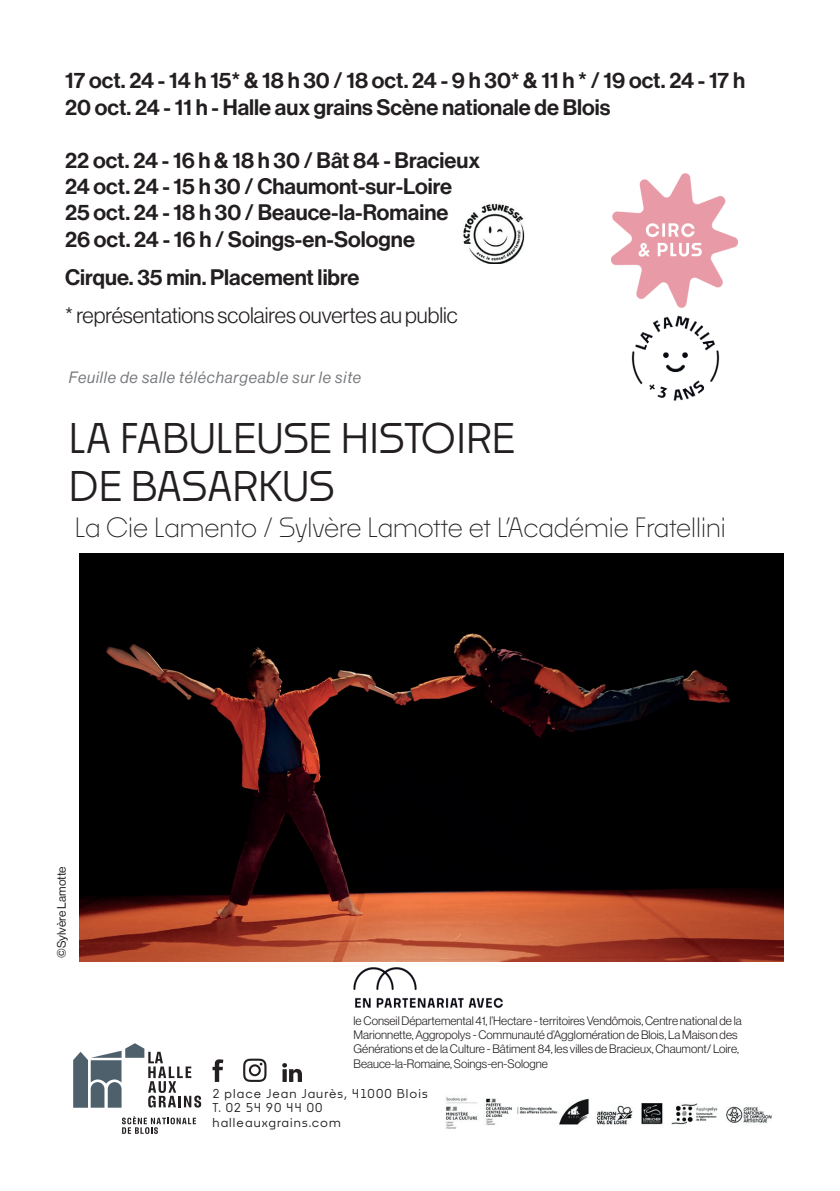
<style>
.page{position:relative;width:840px;height:1191px;background:#fff}
.page>*{position:absolute;margin:0;border:0;box-sizing:border-box;transform-origin:0 0}
.t1{font:500 40px/48px "Noka";color:#231f20}
.t2{font:300 26px "Noka";color:#231f20}
.t3{font:22px/26.4px "Neue Haas Display Mediu";color:#231f20}
.t4{font:300 22px "Neue Haas Display";color:#231f20}
.t5{font:italic 16px "Neue Haas Display";letter-spacing:.05em;color:#76787b}
.t6{font:300 12px/14.4px "Neue Haas Display";color:#231f20}
.t7{font:500 12px/14.8px "Noka";letter-spacing:.09em;color:#231f20}
.t8{font:12px "N Haas Grotesk DS Pro 55 Rg";color:#231f20}
</style>
<div class="page">
<svg style="left:212px;top:1059px;width:11px;height:23px"></svg>
<svg style="left:243px;top:1058px;width:23px;height:24px"></svg>
<svg style="left:282px;top:1063px;width:20px;height:19px"></svg>
<svg style="left:73px;top:1043px;width:128px;height:64px"></svg>
<svg style="left:122px;top:1116px;width:74px;height:18px"></svg>
<img style="left:446px;top:1097px;width:326px;height:32px">
<img style="left:79px;top:553px;width:704px;height:409px">
<img style="left:353px;top:967px;width:150px;height:41px">
<img style="left:631px;top:315px;width:89px;height:86px">
<img style="left:611px;top:173px;width:127px;height:135px">
<img style="left:463px;top:203px;width:62px;height:61px">
<p class="t3" style="left:65px;top:68px;width:681px">17 oct. 24 - 14 h 15* &amp; 18 h 30 / 18 oct. 24 - 9 h 30* &amp; 11 h * / 19 oct. 24 - 17 h<br>20 oct. 24 - 11 h - Halle aux grains Scène nationale de Blois</p>
<p class="t3" style="left:65px;top:147px;width:416px">22 oct. 24 - 16 h &amp; 18 h 30 / Bât 84 - Bracieux 24 oct. 24 - 15 h 30 / Chaumont-sur-Loire 25 oct. 24 - 18 h 30 / Beauce-la-Romaine<br>26 oct. 24 - 16 h / Soings-en-Sologne</p>
<p class="t3" style="left:65px;top:264px;width:295px">Cirque. 35 min. Placement libre</p>
<p class="t4" style="left:65px;top:303px;width:394px">* représentations scolaires ouvertes au public</p>
<p class="t5" style="left:69px;top:368px;width:293px">Feuille de salle téléchargeable sur le site</p>
<h1 class="t1" style="left:69px;top:414px;width:447px">LA FABULEUSE HISTOIRE<br>DE BASARKUS</h1>
<p class="t2" style="left:75px;top:511px;width:652px">La Cie Lamento / Sylvère Lamotte et L’Académie Fratellini</p>
<p class="t8" style="left:55px;top:958px;width:93px;rotate:-90deg">©Sylvère Lamotte</p>
<p class="t6" style="left:353px;top:1013px;width:389px">le Conseil Départemental 41, l’Hectare - territoires Vendômois, Centre national de la Marionnette, Aggropolys - Communauté d’Agglomération de Blois, La Maison des Générations et de la Culture - Bâtiment 84, les villes de Bracieux, Chaumont/ Loire, Beauce-la-Romaine, Soings-en-Sologne</p>
<p class="t7" style="left:212px;top:1085px;width:216px">2 place Jean Jaurès, 41000 Blois<br>T. 02 54 90 44 00 halleauxgrains.com</p>
</div>
